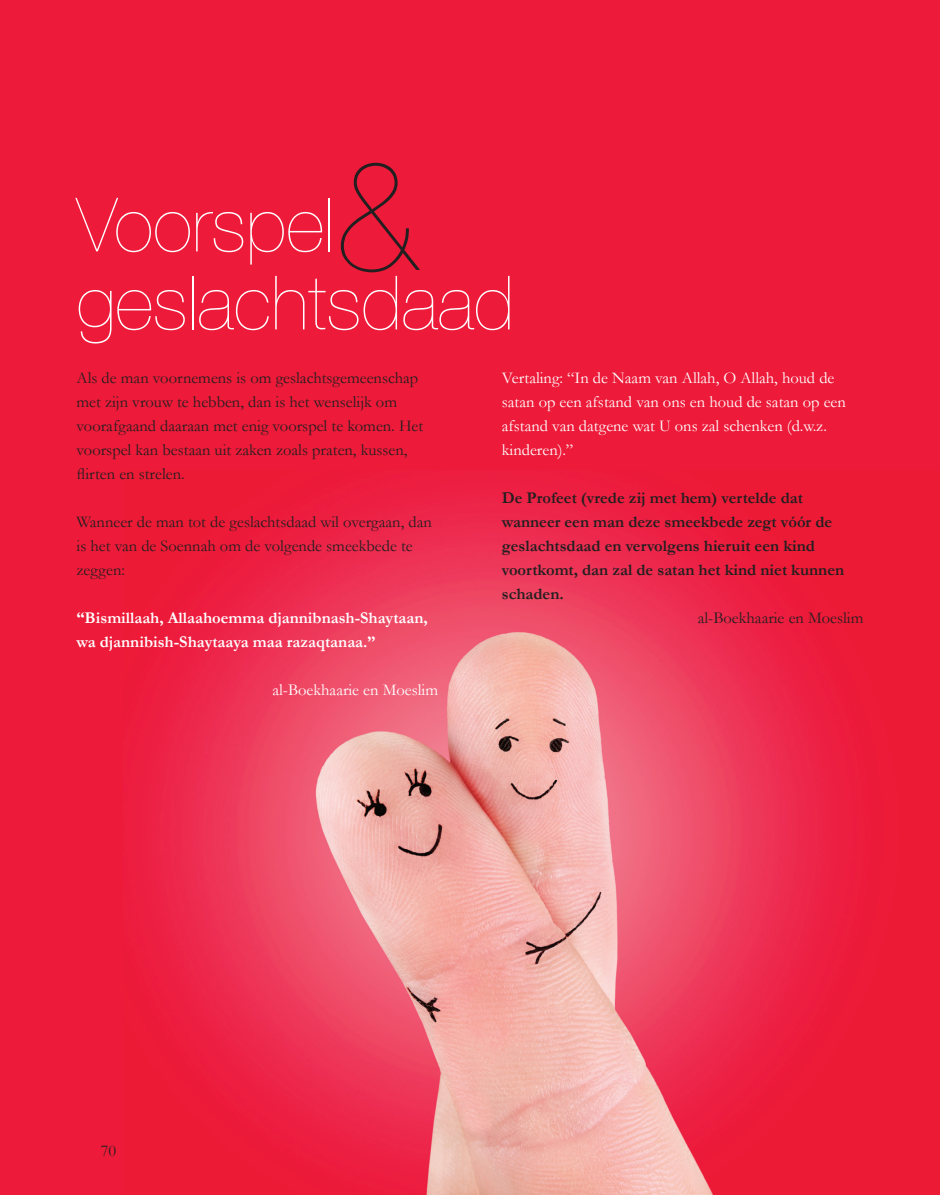
<style>
.page{position:relative;width:940px;height:1195px;background:#ed1a39}
.page>*{position:absolute;margin:0;border:0;box-sizing:border-box;transform-origin:0 0}
.t1{font:200 150px "Helvetica Neue";color:#231f20}
.t2{font:200 75px/78px "Helvetica Neue";color:#fff}
.t3{font:16.5px/24px "Garamond";color:#231f20}
.t4{font:700 16.5px/24px "Garamond";color:#231f20}
.t5{font:16.5px/24px "Garamond";color:#fff}
.t6{font:700 16.5px/24px "Garamond";color:#fff}
</style>
<div class="page">
<img style="left:148px;top:491px;width:683px;height:703px">
<h1 class="t1" style="left:334px;top:100px;width:88px">&amp;</h1>
<h2 class="t2" style="left:77px;top:183px;width:439px">Voorspel geslachtsdaad</h2>
<p class="t3" style="left:77px;top:365px;width:348px">Als de man voornemens is om geslachtsgemeenschap met zijn vrouw te hebben, dan is het wenselijk om voorafgaand daaraan met enig voorspel te komen. Het voorspel kan bestaan uit zaken zoals praten, kussen, flirten en strelen.</p>
<p class="t3" style="left:77px;top:509px;width:357px">Wanneer de man tot de geslachtsdaad wil overgaan, dan is het van de Soennah om de volgende smeekbede te zeggen:</p>
<p class="t6" style="left:77px;top:606px;width:353px">“Bismillaah, Allaahoemma djannibnash-Shaytaan, wa djannibish-Shaytaaya maa razaqtanaa.”</p>
<p class="t5" style="left:272px;top:677px;width:167px">al-Boekhaarie en Moeslim</p>
<p class="t5" style="left:502px;top:365px;width:345px">Vertaling: “In de Naam van Allah, O Allah, houd de satan op een afstand van ons en houd de satan op een afstand van datgene wat U ons zal schenken (d.w.z. kinderen).”</p>
<p class="t4" style="left:502px;top:486px;width:344px">De Profeet (vrede zij met hem) vertelde dat wanneer een man deze smeekbede zegt vóór de geslachtsdaad en vervolgens hieruit een kind voortkomt, dan zal de satan het kind niet kunnen schaden.</p>
<p class="t3" style="left:697px;top:605px;width:167px">al-Boekhaarie en Moeslim</p>
<p class="t3" style="left:101px;top:1138px;width:17px">70</p>
</div>
